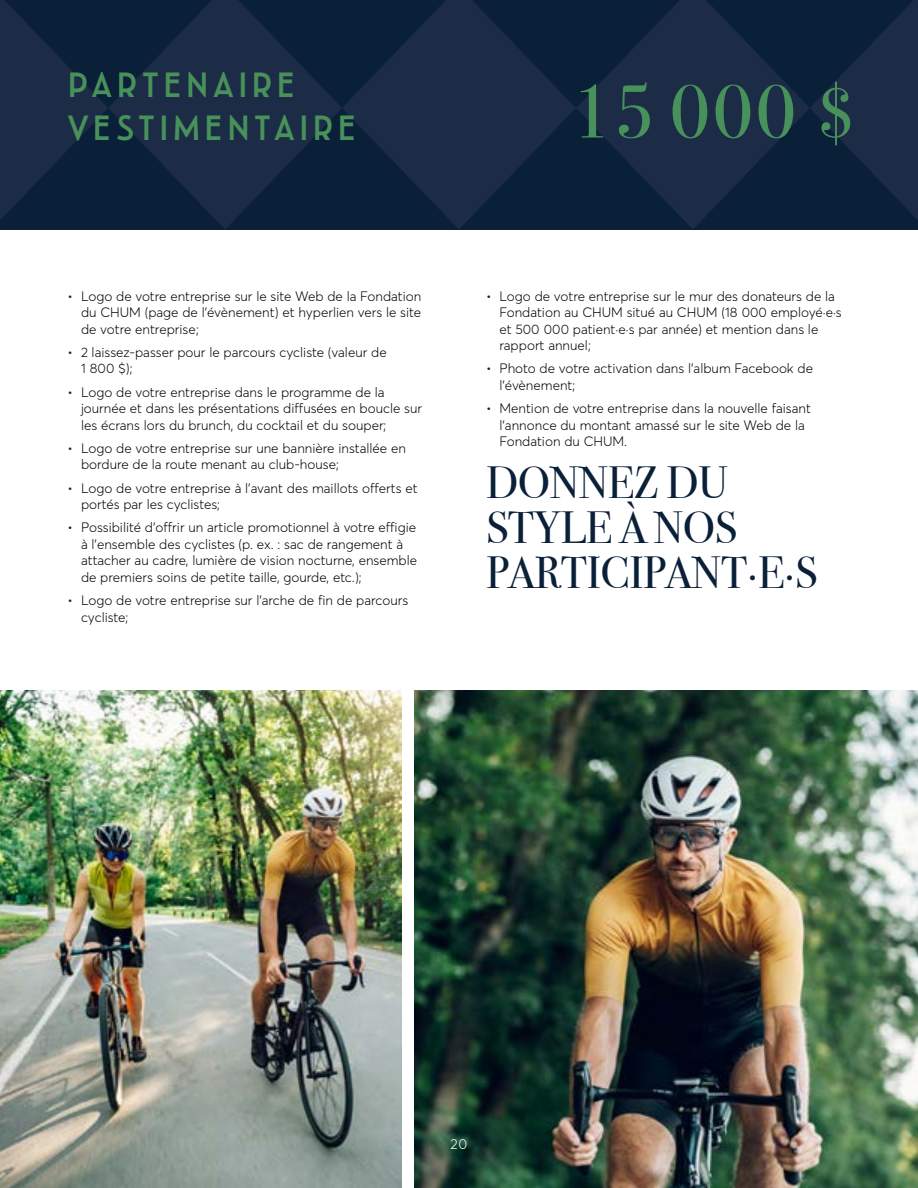
<style>
.page{position:relative;width:918px;height:1188px;background:#fff}
.page>*{position:absolute;margin:0;border:0;box-sizing:border-box;transform-origin:0 0}
.t1{font:75px "Bodoni Svty Two ITCTT";color:#48915a}
.t2{font:45px/45px "Bodoni Svty Two ITCTT";letter-spacing:-.01em;color:#0a2039}
.t3{font:36px/43.2px "Emblema Headline 1 Basic";letter-spacing:.1em;color:#48915a}
.t4{font:300 14.25px "Averta";color:#fff}
.t5{font:300 13.5px/16.5px "Averta";color:#000}
.s1{color:#0a2039}
</style>
<div class="page">
<svg style="left:342px;top:0;width:234px;height:230px;background:#13263f"></svg>
<svg style="left:576px;top:0;width:234px;height:230px;background:#13263f"></svg>
<svg style="left:0;top:0;width:108px;height:220px;background:#13263f"></svg>
<svg style="left:810px;top:0;width:108px;height:220px;background:#13263f"></svg>
<svg style="left:108px;top:0;width:234px;height:230px;background:#13263f"></svg>
<img style="left:0;top:690px;width:401px;height:498px">
<img style="left:415px;top:690px;width:503px;height:498px">
<h3 class="t3" style="left:67px;top:64px;width:291px">PARTENAIRE<br>VESTIMENTAIRE</h3>
<h1 class="t1" style="left:572px;top:51px;width:286px">15 000 $</h1>
<p class="t5" style="left:81px;top:288px;width:342px;text-align:justify;text-indent:-14px"><span class="s1">•</span> Logo de votre entreprise sur le site Web de la Fondation du CHUM (page de l’évènement) et hyperlien vers le site de votre entreprise ;</p>
<p class="t5" style="left:81px;top:344px;width:307px;text-indent:-14px"><span class="s1">•</span> 2 laissez-passer pour le parcours cycliste (valeur de<br>1 800 $);</p>
<p class="t5" style="left:81px;top:384px;width:343px;text-indent:-14px"><span class="s1">•</span> Logo de votre entreprise dans le programme de la journée et dans les présentations diffusées en boucle sur les écrans lors du brunch, du cocktail et du souper;</p>
<p class="t5" style="left:81px;top:440px;width:326px;text-indent:-14px"><span class="s1">•</span> Logo de votre entreprise sur une bannière installée en bordure de la route menant au club-house;</p>
<p class="t5" style="left:81px;top:480px;width:338px;text-indent:-14px"><span class="s1">•</span> Logo de votre entreprise à l’avant des maillots offerts et portés par les cyclistes;</p>
<p class="t5" style="left:81px;top:519px;width:338px;text-indent:-14px"><span class="s1">•</span> Possibilité d’offrir un article promotionnel à votre effigie à l’ensemble des cyclistes (p. ex. : sac de rangement à attacher au cadre, lumière de vision nocturne, ensemble de premiers soins de petite taille, gourde, etc.);</p>
<p class="t5" style="left:81px;top:592px;width:329px;text-indent:-14px"><span class="s1">•</span> Logo de votre entreprise sur l’arche de fin de parcours cycliste;</p>
<p class="t5" style="left:500px;top:288px;width:344px;text-indent:-14px"><span class="s1">•</span> Logo de votre entreprise sur le mur des donateurs de la Fondation au CHUM situé au CHUM (18 000 employé·e·s et 500 000 patient·e·s par année) et mention dans le rapport annuel;</p>
<p class="t5" style="left:500px;top:360px;width:315px;text-indent:-14px"><span class="s1">•</span> Photo de votre activation dans l’album Facebook de l’évènement;</p>
<p class="t5" style="left:500px;top:400px;width:313px;text-indent:-14px"><span class="s1">•</span> Mention de votre entreprise dans la nouvelle faisant l’annonce du montant amassé sur le site Web de la<br>Fondation du CHUM.</p>
<h2 class="t2" style="left:486px;top:455px;width:333px">DONNEZ DU<br>STYLE À NOS<br>PARTICIPANT·E·S</h2>
<p class="t4" style="left:451px;top:1135px;width:18px">20</p>
</div>
